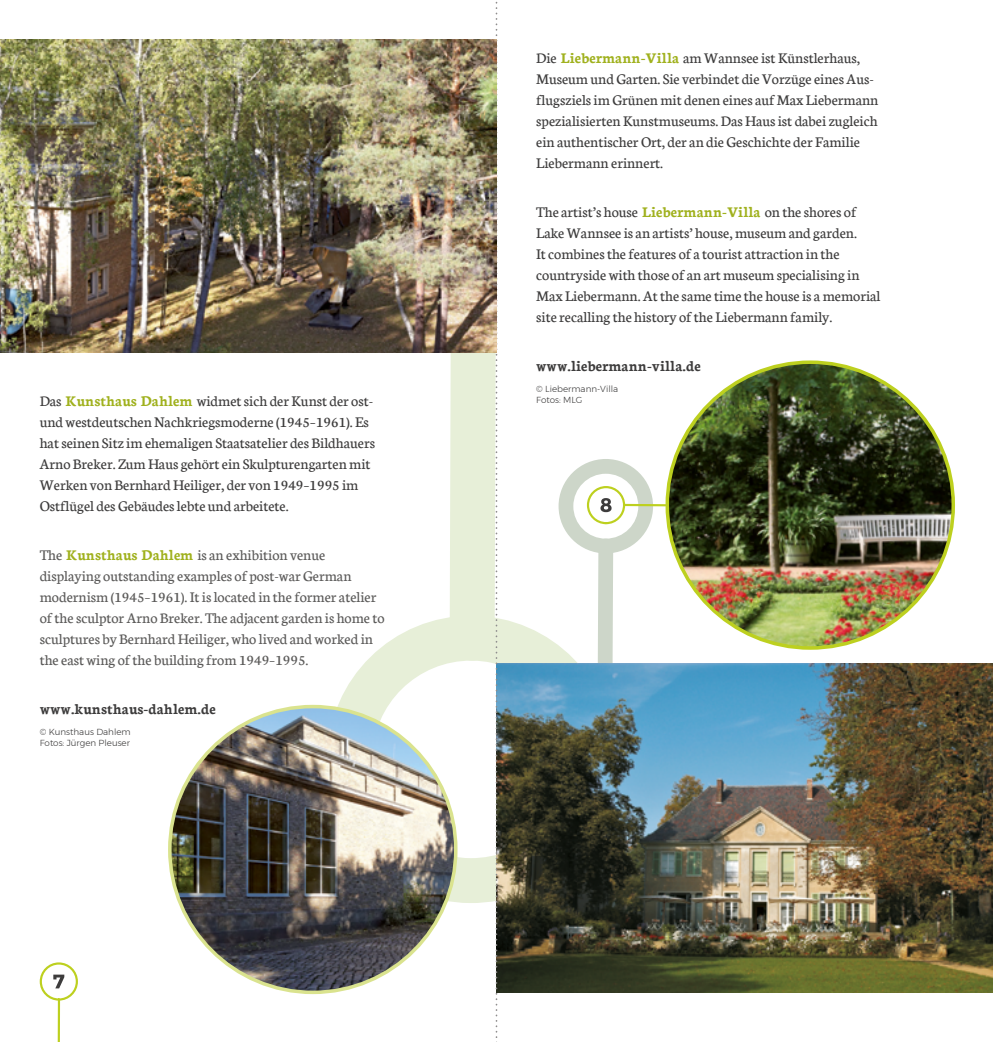
<style>
.page{position:relative;width:993px;height:1042px;background:#fff}
.page>*{position:absolute;margin:0;border:0;box-sizing:border-box;transform-origin:0 0}
.t1{font:15.75px/21px "Neuton";color:#3d3c3c}
.t2{font:15.75px/21px "Neuton";color:#5b5a59}
.t3{font:700 15.75px "Neuton";color:#3d3c3c}
.t4{font:300 8.75px/10.5px "Montserrat";color:#3d3c3c}
.s1{font-weight:700;color:#a0b11e}
</style>
<div class="page">
<svg style="left:326px;top:617px;width:232px;height:287px"></svg>
<img style="left:497px;top:663px;width:495px;height:329px">
<svg style="left:449px;top:1px;width:48px;height:1041px"></svg>
<hr style="left:624px;top:504px;width:41px;height:2px;background:#bdd01f">
<svg style="left:558px;top:459px;width:95px;height:213px"></svg>
<hr style="left:58px;top:999px;width:2px;height:43px;background:#bdd01f">
<svg style="left:40px;top:962px;width:38px;height:38px"></svg>
<svg style="left:53px;top:974px;width:11px;height:14px"></svg>
<img style="left:0;top:40px;width:496px;height:312px">
<img style="left:667px;top:362px;width:285px;height:286px;border-radius:143px">
<img style="left:170px;top:706px;width:285px;height:286px;border-radius:143px">
<p class="t1" style="left:40px;top:391px;width:337px">Das <span class="s1">Kunsthaus Dahlem</span> widmet sich der Kunst der ost&shy;und westdeutschen Nachkriegsmoderne (1945–1961). Es hat seinen Sitz im ehemaligen Staatsatelier des Bildhauers Arno Breker. Zum Haus gehört ein Skulpturengarten mit Werken von Bernhard Heiliger, der von 1949–1995 im Ostflügel des Gebäudes lebte und arbeitete.</p>
<p class="t2" style="left:40px;top:545px;width:346px">The <span class="s1">Kunsthaus Dahlem</span> is an exhibition venue displaying outstanding examples of post-war German modernism (1945–1961). It is located in the former atelier of the sculptor Arno Breker. The adjacent garden is home to sculptures by Bernhard Heiliger, who lived and worked in the east wing of the building from 1949–1995.</p>
<p class="t3" style="left:40px;top:700px;width:177px">www.kunsthaus-dahlem.de</p>
<p class="t4" style="left:40px;top:727px;width:92px">© Kunsthaus Dahlem<br>Fotos: Jürgen Pleuser</p>
<p class="t1" style="left:536px;top:48px;width:343px">Die <span class="s1">Liebermann-Villa</span> am Wannsee ist Künstlerhaus, Museum und Garten. Sie verbindet die Vorzüge eines Aus&shy;flugsziels im Grünen mit denen eines auf Max Liebermann spezialisierten Kunstmuseums. Das Haus ist dabei zugleich ein authentischer Ort, der an die Geschichte der Familie Liebermann erinnert.</p>
<p class="t1" style="left:536px;top:202px;width:346px">The artist’s house <span class="s1">Liebermann-Villa</span> on the shores of Lake Wannsee is an artists’ house, museum and garden.<br>It combines the features of a tourist attraction in the countryside with those of an art museum specialising in Max Liebermann. At the same time the house is a memorial site recalling the history of the Liebermann family.</p>
<p class="t3" style="left:536px;top:357px;width:166px">www.liebermann-villa.de</p>
<p class="t4" style="left:536px;top:384px;width:83px">© Liebermann-Villa<br>Fotos: MLG</p>
</div>
